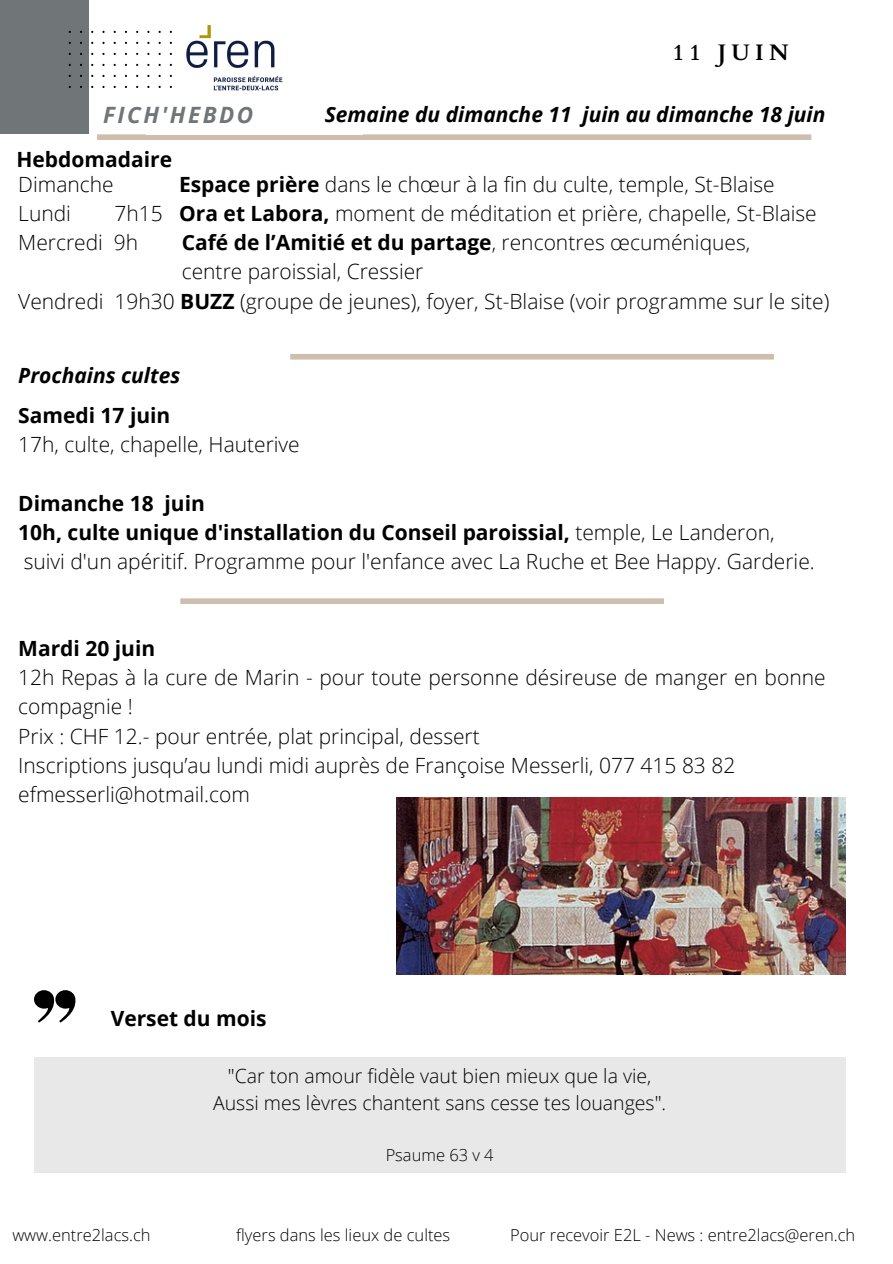
<style>
.page{position:relative;width:893px;height:1264px;background:#fff}
.page>*{position:absolute;margin:0;border:0;box-sizing:border-box;transform-origin:0 0}
.t1{font:italic 700 22.5px "Open Sans";letter-spacing:.11em;color:#707577}
.t2{font:700 22.5px "Cardo";letter-spacing:.235em;color:#000}
.t3{font:300 21px/29.2px "Open Sans";color:#000}
.t4{font:700 21px "Open Sans";color:#000}
.t5{font:italic 700 21px "Open Sans";color:#000}
.t6{font:300 19.5px "Open Sans";color:#000}
.t7{font:300 16.5px "Open Sans";color:#000}
.s1{font-weight:700}
.s2{font-weight:300}
</style>
<div class="page">
<div style="left:97px;top:134px;width:714px;height:6px;background:#cebead"></div>
<div style="left:0;top:0;width:89px;height:134px;background:#707577"></div>
<img style="left:148px;top:25px;width:135px;height:66px">
<svg style="left:69px;top:31px;width:103px;height:57px"></svg>
<div style="left:290px;top:354px;width:483px;height:5px;background:#cebead"></div>
<div style="left:180px;top:598px;width:484px;height:6px;background:#cebead"></div>
<div style="left:34px;top:1057px;width:811px;height:115px;background:#e8e8e8"></div>
<svg style="left:34px;top:990px;width:42px;height:32px"></svg>
<img style="left:397px;top:797px;width:448px;height:177px">
<p class="t1" style="left:103px;top:99px;width:151px">FICH'HEBDO</p>
<p class="t2" style="left:672px;top:38px;width:117px">11 JUIN</p>
<p class="t5" style="left:325px;top:99px;width:502px">Semaine du dimanche 11 juin au dimanche 18 juin</p>
<p class="t4" style="left:17px;top:144px;width:157px">Hebdomadaire</p>
<p class="t3" style="left:18px;top:169px;width:97px">Dimanche</p>
<p class="t3" style="left:179px;top:169px;width:597px"><span class="s1">Espace prière</span> dans le chœur à la fin du culte, temple, St-Blaise</p>
<p class="t3" style="left:18px;top:198px;width:54px">Lundi</p>
<p class="t3" style="left:115px;top:198px;width:703px">7h15 <span class="s1">Ora et Labora,</span> moment de méditation et prière, chapelle, St-Blaise</p>
<p class="t3" style="left:18px;top:227px;width:121px">Mercredi 9h</p>
<p class="t4" style="left:182px;top:228px;width:570px">Café de l’Amitié et du partage<span class="s2">, rencontres œcuméniques,</span></p>
<p class="t3" style="left:182px;top:257px;width:243px">centre paroissial, Cressier</p>
<p class="t3" style="left:18px;top:286px;width:812px">Vendredi 19h30 <span class="s1">BUZZ</span> (groupe de jeunes), foyer, St-Blaise (voir programme sur le site)</p>
<p class="t5" style="left:18px;top:361px;width:163px">Prochains cultes</p>
<p class="t4" style="left:18px;top:400px;width:154px">Samedi 17 juin</p>
<p class="t3" style="left:18px;top:429px;width:283px">17h, culte, chapelle, Hauterive</p>
<p class="t4" style="left:18px;top:488px;width:188px">Dimanche 18 juin</p>
<p class="t4" style="left:18px;top:517px;width:757px">10h, culte unique d'installation du Conseil paroissial, <span class="s2">temple, Le Landeron,</span></p>
<p class="t3" style="left:24px;top:546px;width:792px">suivi d'un apéritif. Programme pour l'enfance avec La Ruche et Bee Happy. Garderie.</p>
<p class="t4" style="left:18px;top:633px;width:138px">Mardi 20 juin</p>
<p class="t3" style="left:18px;top:662px;width:808px">12h Repas à la cure de Marin - pour toute personne désireuse de manger en bonne compagnie !</p>
<p class="t3" style="left:18px;top:720px;width:463px">Prix : CHF 12.- pour entrée, plat principal, dessert</p>
<p class="t3" style="left:18px;top:750px;width:718px">Inscriptions jusqu’au lundi midi auprès de Françoise Messerli, 077 415 83 82</p>
<p class="t3" style="left:18px;top:779px;width:233px">efmesserli@hotmail.com</p>
<p class="t4" style="left:111px;top:1003px;width:157px">Verset du mois</p>
<p class="t6" style="left:228px;top:1062px;width:425px">"Car ton amour fidèle vaut bien mieux que la vie,</p>
<p class="t6" style="left:213px;top:1089px;width:454px">Aussi mes lèvres chantent sans cesse tes louanges".</p>
<p class="t7" style="left:385px;top:1143px;width:109px">Psaume 63 v 4</p>
<p class="t7" style="left:12px;top:1222px;width:140px">www.entre2lacs.ch</p>
<p class="t7" style="left:236px;top:1222px;width:215px">flyers dans les lieux de cultes</p>
<p class="t7" style="left:510px;top:1222px;width:346px">Pour recevoir E2L - News : entre2lacs@eren.ch</p>
</div>
